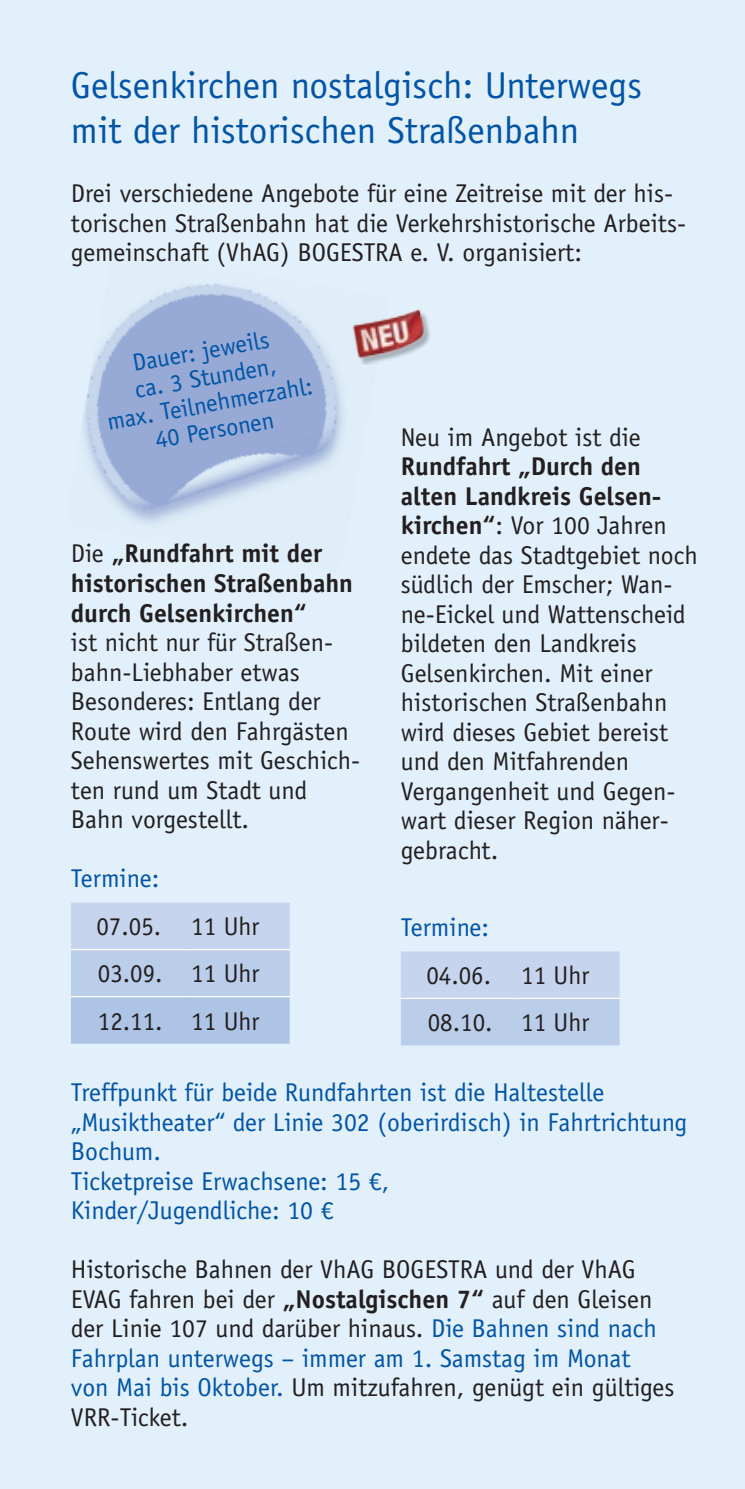
<style>
.page{position:relative;width:745px;height:1489px;background:#fff}
.page>*{position:absolute;margin:0;border:0;box-sizing:border-box;transform-origin:0 0}
.t1{font:37.5px/45px "Officina Sans Std";color:#0154a6}
.t2{font:25.75px/29.5px "Officina Sans Std";color:#231f20}
.t3{font:25.75px/29.5px "Officina Sans Std";color:#0154a6}
.t4{font:700 25.75px/29.5px "Officina Sans Std";color:#231f20}
.t5{font:24.5px/26.5px "Officina Sans Std";color:#0154a6;text-align:center}
.s1{font-weight:400}
.s2{font-weight:700}
.s3{color:#0154a6}
</style>
<div class="page">
<div style="left:0;top:0;width:744px;height:1488px;background:#e1f0fa"></div>
<img style="left:389px;top:309px;width:41px;height:50px">
<img style="left:83px;top:283px;width:306px;height:240px">
<svg style="left:71px;top:903px;width:218px;height:140px;background:#b9cce9"></svg>
<hr style="left:71px;top:949px;width:114px;height:1px;background:#fff">
<hr style="left:185px;top:949px;width:104px;height:1px;background:#fff">
<hr style="left:71px;top:996px;width:114px;height:1px;background:#fff">
<hr style="left:185px;top:996px;width:104px;height:1px;background:#fff">
<div style="left:401px;top:951px;width:218px;height:94px;background:#c2d2eb"></div>
<hr style="left:400px;top:997px;width:115px;height:2px;background:#fff">
<hr style="left:515px;top:997px;width:104px;height:2px;background:#fff">
<h1 class="t1" style="left:71px;top:63px;width:572px">Gelsenkirchen nostalgisch: Unterwegs mit der historischen Straßenbahn</h1>
<p class="t2" style="left:71px;top:179px;width:616px">Drei verschiedene Angebote für eine Zeitreise mit der his&shy;torischen Straßenbahn hat die Verkehrshistorische Arbeits&shy;gemeinschaft (VhAG) BOGESTRA e. V. organisiert:</p>
<p class="t5" style="left:96px;top:356px;width:210px;rotate:-10deg">Dauer: jeweils<br>ca. 3 Stunden,<br>max. Teilnehmerzahl:<br>40 Personen</p>
<p class="t4" style="left:71px;top:538px;width:283px"><span class="s1">Die</span> „Rundfahrt mit der historischen Straßenbahn durch Gelsenkirchen“</p>
<p class="t2" style="left:71px;top:627px;width:291px">ist nicht nur für Straßen&shy;bahn-Liebhaber etwas<br>Besonderes: Entlang der<br>Route wird den Fahrgästen<br>Sehenswertes mit Geschich&shy;ten rund um Stadt und<br>Bahn vorgestellt.</p>
<p class="t3" style="left:71px;top:863px;width:90px">Termine:</p>
<p class="t2" style="left:96px;top:903px;width:164px;line-height:47px;text-align:justify">07.05. 11 Uhr 03.09. 11 Uhr 12.11. 11 Uhr</p>
<p class="t2" style="left:400px;top:422px;width:241px">Neu im Angebot ist die</p>
<p class="t2" style="left:400px;top:451px;width:298px"><span class="s2">Rundfahrt „Durch den alten Landkreis Gelsen&shy;kirchen“</span>: Vor 100 Jahren endete das Stadtgebiet noch südlich der Emscher; Wan&shy;ne-Eickel und Wattenscheid bildeten den Landkreis<br>Gelsenkirchen. Mit einer historischen Straßenbahn wird dieses Gebiet bereist und den Mitfahrenden<br>Vergangenheit und Gegen&shy;wart dieser Region näher&shy;gebracht.</p>
<p class="t3" style="left:400px;top:912px;width:90px">Termine:</p>
<p class="t2" style="left:426px;top:952px;width:164px;line-height:47px">04.06. 11 Uhr<br>08.10. 11 Uhr</p>
<p class="t3" style="left:71px;top:1077px;width:617px">Treffpunkt für beide Rundfahrten ist die Haltestelle „Musiktheater“ der Linie 302 (oberirdisch) in Fahrtrichtung Bochum.<br>Ticketpreise Erwachsene: 15 €,<br>Kinder/Jugendliche: 10 €</p>
<p class="t2" style="left:71px;top:1254px;width:604px">Historische Bahnen der VhAG BOGESTRA und der VhAG EVAG fahren bei der <span class="s2">„Nostalgischen 7“</span> auf den Gleisen der Linie 107 und darüber hinaus. <span class="s3">Die Bahnen sind nach Fahrplan unterwegs – immer am 1. Samstag im Monat von Mai bis Oktober.</span> Um mitzufahren, genügt ein gültiges VRR-Ticket.</p>
</div>
